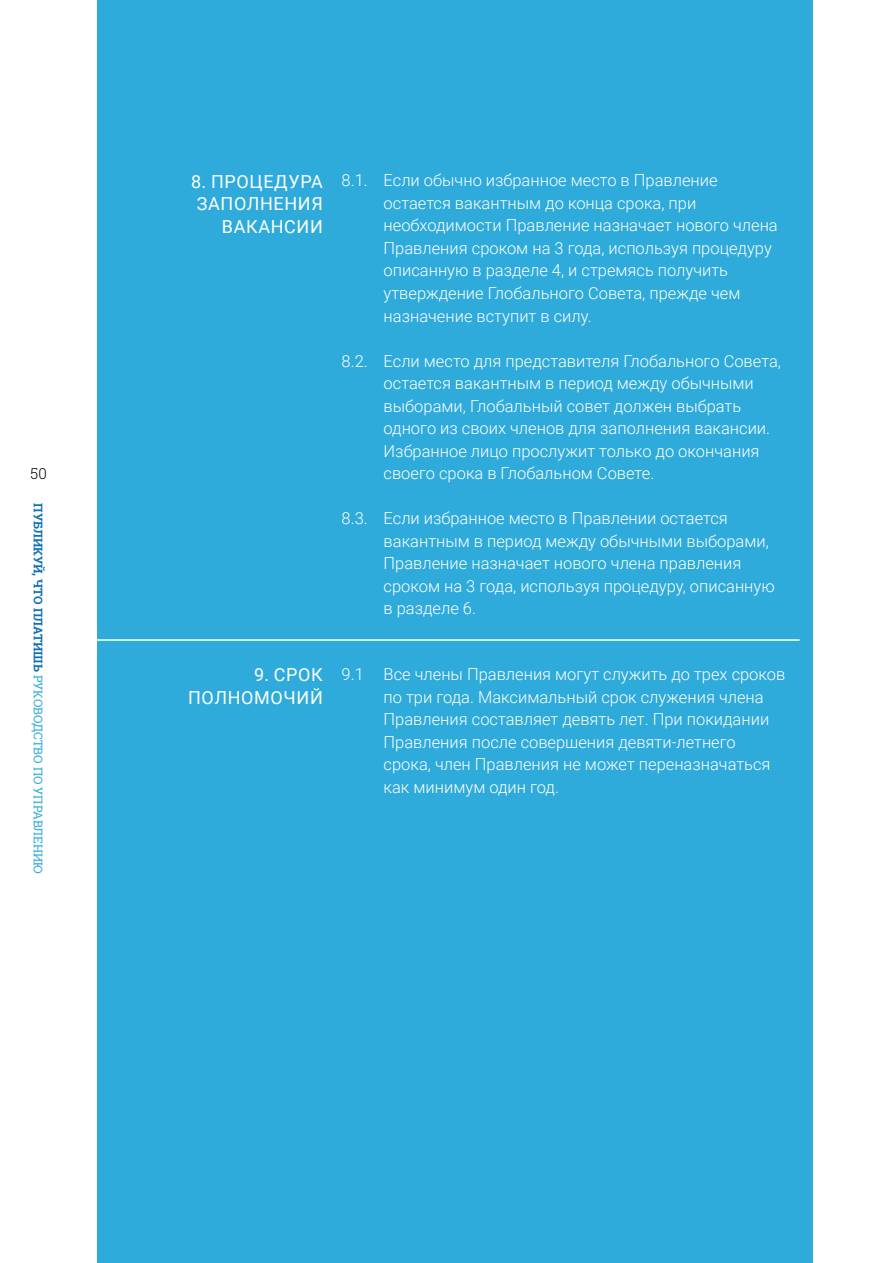
<style>
.page{position:relative;width:893px;height:1263px;background:#fff}
.page>*{position:absolute;margin:0;border:0;box-sizing:border-box;transform-origin:0 0}
.t1{font:18px/22.5px "Roboto";letter-spacing:.035em;color:#fff;text-align:right}
.t2{font:300 16.5px/22.5px "Roboto";color:#fff}
.t3{font:300 15px "Roboto Slab";color:#000}
.t4{font:12px "Roboto Slab";color:#2eaadb}
.s1{font-weight:700;color:#0f71b4}
</style>
<div class="page">
<div style="left:97px;top:0;width:715px;height:1263px;background:#2eaadb"></div>
<hr style="left:73px;top:639px;width:727px;height:2px;background:#fff">
<p class="t3" style="left:31px;top:463px;width:18px">50</p>
<p class="t4" style="left:46px;top:503px;width:372px;rotate:90deg"><span class="s1">ПУБЛИКУЙ, ЧТО ПЛАТИШЬ</span> РУКОВОДСТВО ПО УПРАВЛЕНИЮ</p>
<p class="t1" style="left:191px;top:169px;width:133px">8. ПРОЦЕДУРА<br>ЗАПОЛНЕНИЯ<br>ВАКАНСИИ</p>
<p class="t2" style="left:384px;top:169px;width:396px;text-indent:-42px">8.1. Если обычно избранное место в Правление остается вакантным до конца срока, при необходимости Правление назначает нового члена Правления сроком на 3 года, используя процедуру описанную в разделе 4, и стремясь получить утверждение Глобального Совета, прежде чем назначение вступит в силу.</p>
<p class="t2" style="left:384px;top:349px;width:399px;text-indent:-42px">8.2. Если место для представителя Глобального Совета, остается вакантным в период между обычными выборами, Глобальный совет должен выбрать одного из своих членов для заполнения вакансии.<br>Избранное лицо прослужит только до окончания своего срока в Глобальном Совете.</p>
<p class="t2" style="left:384px;top:506px;width:393px;text-indent:-42px">8.3. Если избранное место в Правлении остается вакантным в период между обычными выборами, Правление назначает нового члена правления сроком на 3 года, используя процедуру, описанную в разделе 6.</p>
<p class="t1" style="left:188px;top:663px;width:136px">9. СРОК<br>ПОЛНОМОЧИЙ</p>
<p class="t2" style="left:384px;top:662px;width:403px;text-indent:-42px">9.1 Все члены Правления могут служить до трех сроков по три года. Максимальный срок служения члена Правления составляет девять лет. При покидании Правления после совершения девяти-летнего срока, член Правления не может переназначаться как минимум один год.</p>
</div>
